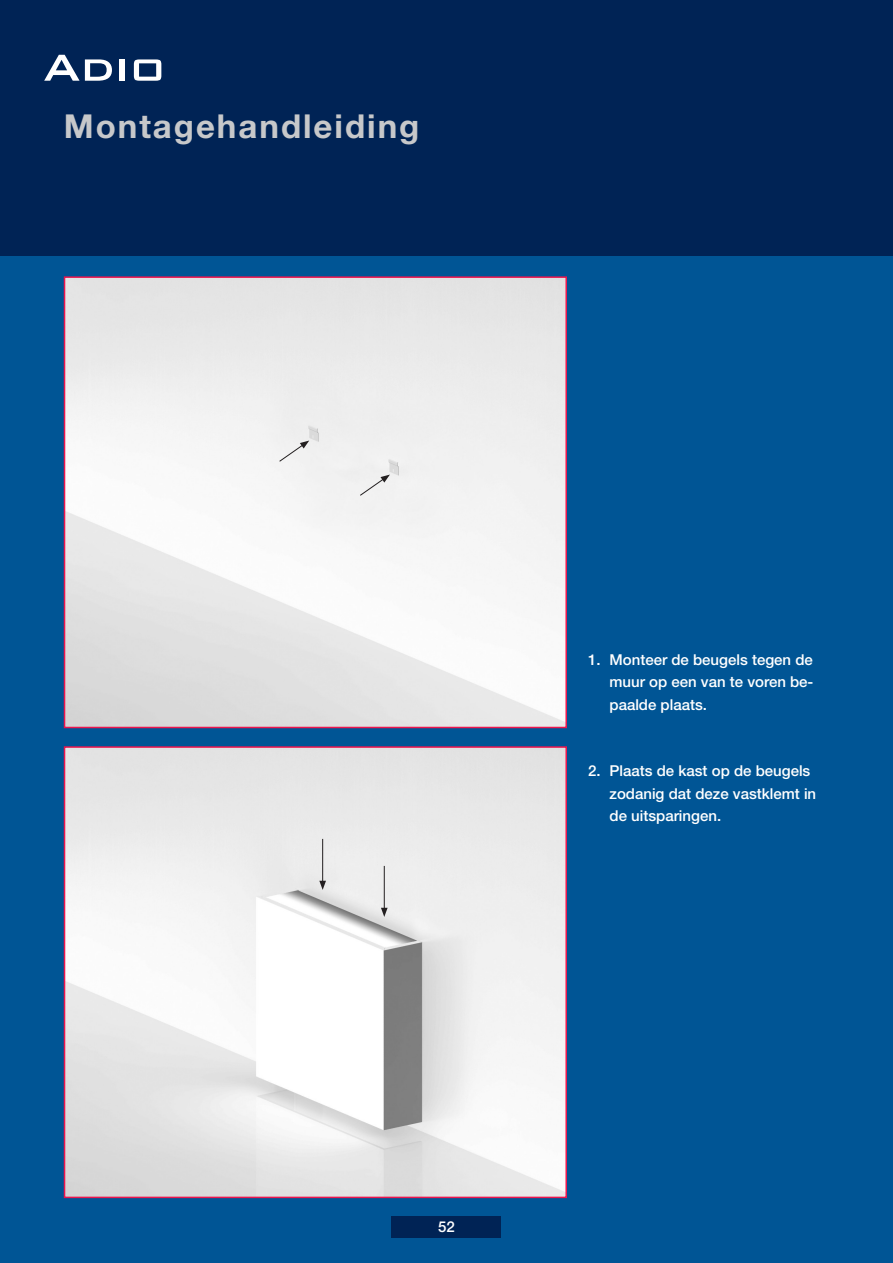
<style>
.page{position:relative;width:893px;height:1263px;background:#fff}
.page>*{position:absolute;margin:0;border:0;box-sizing:border-box;transform-origin:0 0}
.t1{font:500 50.25px "Bank Gothic BT";color:#fff}
.t2{font:700 33px "Helvetica Neue LT Std";letter-spacing:.06em;color:#c7c8ca}
.t3{font:500 15px/22.5px "Helvetica Neue LT Std";color:#fff;text-align:justify}
</style>
<div class="page">
<div style="left:0;top:255px;width:893px;height:1008px;background:#005595"></div>
<div style="left:0;top:0;width:893px;height:255px;background:#002355"></div>
<div style="left:392px;top:1216px;width:109px;height:21px;background:#002355"></div>
<img style="left:67px;top:279px;width:497px;height:446px">
<div style="left:64px;top:276px;width:503px;height:452px;border:2px solid #ed154e"></div>
<img style="left:67px;top:749px;width:497px;height:446px">
<div style="left:64px;top:746px;width:503px;height:452px;border:2px solid #ed154e"></div>
<svg style="left:279px;top:440px;width:30px;height:22px"></svg>
<svg style="left:360px;top:475px;width:30px;height:21px"></svg>
<hr style="left:384px;top:866px;width:1px;height:44px;background:#231f20">
<svg style="left:381px;top:908px;width:7px;height:9px"></svg>
<hr style="left:322px;top:839px;width:1px;height:44px;background:#231f20">
<svg style="left:319px;top:881px;width:7px;height:9px"></svg>
<p class="t1" style="left:43px;top:40px;width:125px">Adio</p>
<p class="t2" style="left:64px;top:106px;width:357px">Montagehandleiding</p>
<p class="t3" style="left:609px;top:648px;width:205px;text-indent:-21px">1. Monteer de beugels tegen de muur op een van te voren be&shy;paalde plaats.</p>
<p class="t3" style="left:609px;top:759px;width:208px;text-align:left;text-indent:-21px">2. Plaats de kast op de beugels zodanig dat deze vastklemt in de uitsparingen.</p>
<p class="t3" style="left:438px;top:1215px;width:18px">52</p>
</div>
